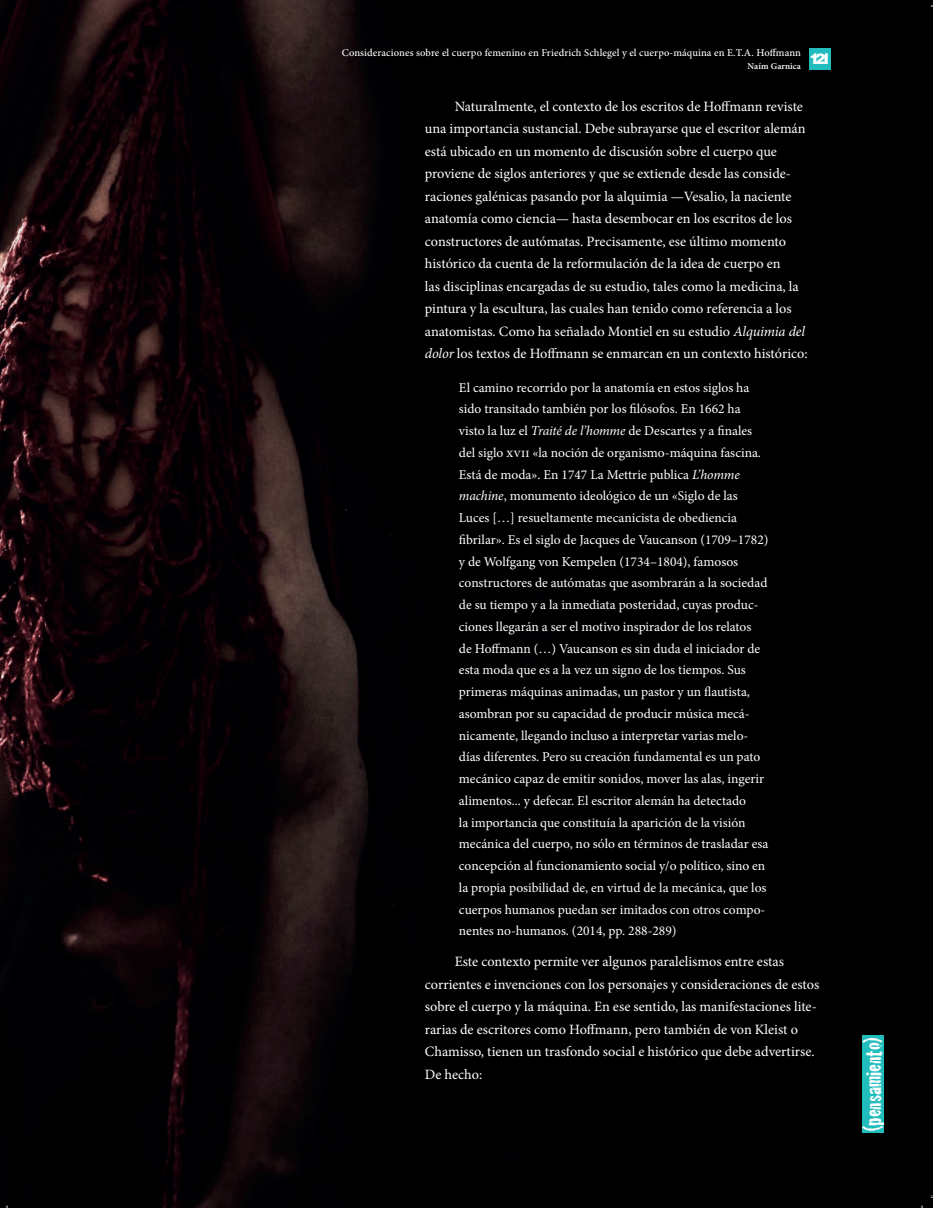
<style>
.page{position:relative;width:933px;height:1208px;background:#fff}
.page>*{position:absolute;margin:0;border:0;box-sizing:border-box;transform-origin:0 0}
.t1{font:22.5px "Cracked";color:#fff}
.t2{font:900 15px "Helvetica";color:#fff}
.t3{font:14.25px/22.5px "Minion Pro";color:#fff}
.t4{font:13.5px/21.8px "Minion Pro";color:#fff}
.t5{font:500 10.5px "Minion Pro";letter-spacing:.01em;color:#fff}
.t6{font:600 9px "Minion Pro";color:#fff}
.s1{font-style:italic}
</style>
<div class="page">
<img style="left:0;top:0;width:932px;height:1208px">
<div style="left:862px;top:1035px;width:21px;height:98px;background:#21bdbd"></div>
<div style="left:809px;top:48px;width:21px;height:21px;background:#21bdbd"></div>
<svg style="left:0;top:0;width:8px;height:7px"></svg>
<svg style="left:456px;top:1207px;width:16px;height:1px"></svg>
<svg style="left:932px;top:593px;width:1px;height:17px"></svg>
<p class="t5" style="left:341px;top:46px;width:460px">Consideraciones sobre el cuerpo femenino en Friedrich Schlegel y el cuerpo-máquina en E.T.A. Hoffmann</p>
<p class="t6" style="left:747px;top:60px;width:55px">Naím Garnica</p>
<p class="t2" style="left:809px;top:49px;width:23px">121</p>
<p class="t3" style="left:425px;top:95px;width:384px;text-indent:30px">Naturalmente, el contexto de los escritos de Hoffmann reviste una importancia sustancial. Debe subrayarse que el escritor alemán está ubicado en un momento de discusión sobre el cuerpo que proviene de siglos anteriores y que se extiende desde las conside&shy;raciones galénicas pasando por la alquimia —Vesalio, la naciente anatomía como ciencia— hasta desembocar en los escritos de los constructores de autómatas. Precisamente, ese último momento histórico da cuenta de la reformulación de la idea de cuerpo en<br>las disciplinas encargadas de su estudio, tales como la medicina, la pintura y la escultura, las cuales han tenido como referencia a los anatomistas. Como ha señalado Montiel en su estudio <span class="s1">Alquimia del dolor</span> los textos de Hoffmann se enmarcan en un contexto histórico:</p>
<p class="t4" style="left:459px;top:376px;width:311px">El camino recorrido por la anatomía en estos siglos ha sido transitado también por los filósofos. En 1662 ha visto la luz el <span class="s1">Traité de l’homme</span> de Descartes y a finales del siglo xvii «la noción de organismo-máquina fascina.<br>Está de moda». En 1747 La Mettrie publica <span class="s1">L’homme machine</span>, monumento ideológico de un «Siglo de las Luces […] resueltamente mecanicista de obediencia fibrilar». Es el siglo de Jacques de Vaucanson (1709–1782) y de Wolfgang von Kempelen (1734–1804), famosos constructores de autómatas que asombrarán a la sociedad de su tiempo y a la inmediata posteridad, cuyas produc&shy;ciones llegarán a ser el motivo inspirador de los relatos<br>de Hoffmann (…) Vaucanson es sin duda el iniciador de esta moda que es a la vez un signo de los tiempos. Sus primeras máquinas animadas, un pastor y un flautista, asombran por su capacidad de producir música mecá&shy;nicamente, llegando incluso a interpretar varias melo&shy;días diferentes. Pero su creación fundamental es un pato mecánico capaz de emitir sonidos, mover las alas, ingerir alimentos... y defecar. El escritor alemán ha detectado<br>la importancia que constituía la aparición de la visión mecánica del cuerpo, no sólo en términos de trasladar esa concepción al funcionamiento social y/o político, sino en la propia posibilidad de, en virtud de la mecánica, que los cuerpos humanos puedan ser imitados con otros compo&shy;nentes no-humanos. (2014, pp. 288-289)</p>
<p class="t3" style="left:425px;top:950px;width:396px;text-indent:30px">Este contexto permite ver algunos paralelismos entre estas corrientes e invenciones con los personajes y consideraciones de estos sobre el cuerpo y la máquina. En ese sentido, las manifestaciones lite&shy;rarias de escritores como Hoffmann, pero también de von Kleist o Chamisso, tienen un trasfondo social e histórico que debe advertirse.<br>De hecho:</p>
<h1 class="t1" style="left:855px;top:1131px;width:95px;rotate:-90deg">(pensamiento)</h1>
</div>
